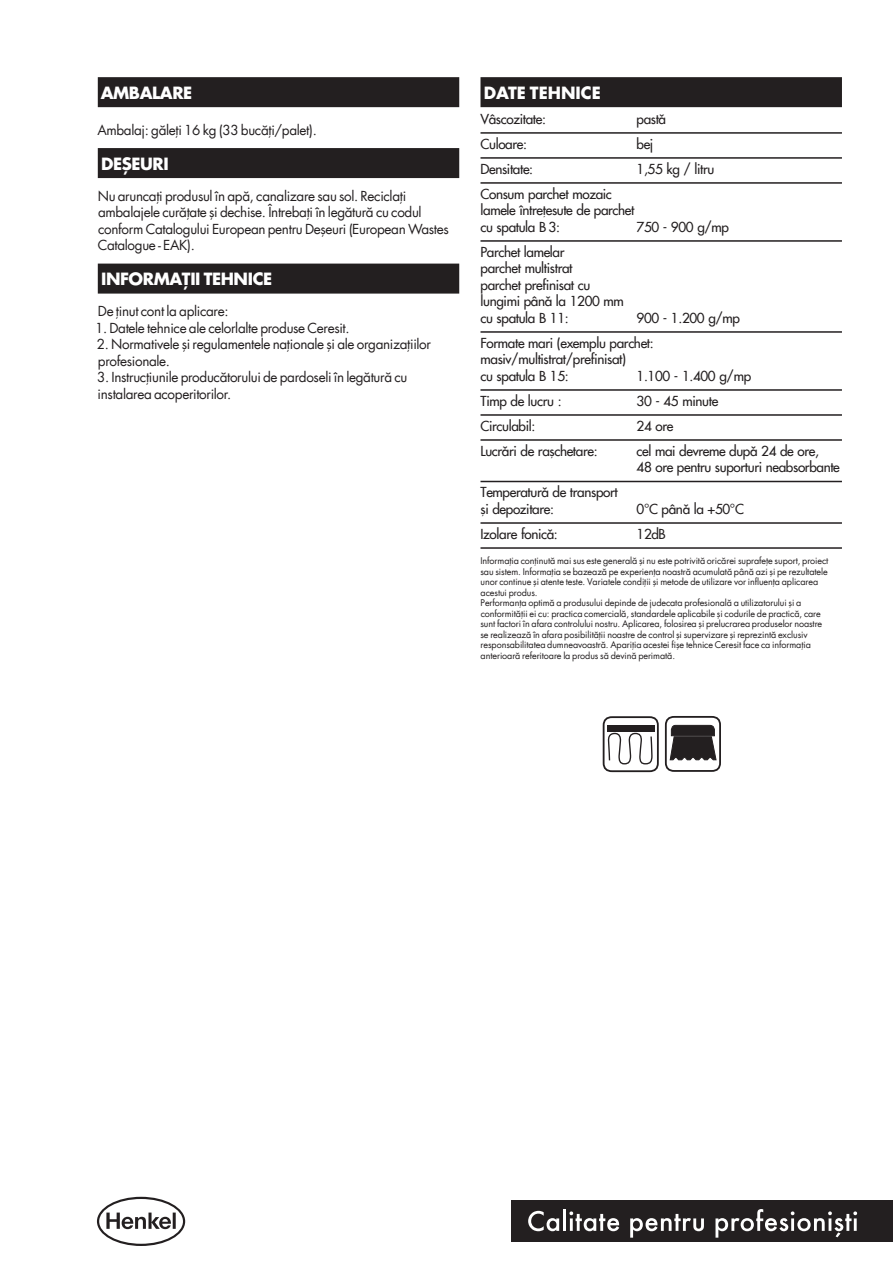
<style>
.page{position:relative;width:893px;height:1263px;background:#fff}
.page>*{position:absolute;margin:0;border:0;box-sizing:border-box;transform-origin:0 0}
.black{font:700 16.5px "Futura Std";letter-spacing:-.025em;color:#fff}
.black-2{font:700 16.5px "Futura Std";color:#fff}
.tabel_bun{font:13.5px/16.5px "Futura Portos";letter-spacing:-.025em;color:#231f20}
.bodytext{font:13.5px/16.5px "Futura Std";letter-spacing:-.025em;color:#231f20}
.t1{font:9px/10.5px "Futura Std";letter-spacing:-.01em;color:#231f20}
</style>
<div class="page">
<div style="left:98px;top:77px;width:361px;height:30px;background:#231f20"></div>
<div style="left:98px;top:148px;width:361px;height:30px;background:#231f20"></div>
<div style="left:98px;top:264px;width:361px;height:30px;background:#231f20"></div>
<div style="left:480px;top:77px;width:362px;height:30px;background:#231f20"></div>
<hr style="left:480px;top:132px;width:362px;height:2px;background:#231f20">
<hr style="left:480px;top:157px;width:362px;height:2px;background:#231f20">
<hr style="left:480px;top:182px;width:362px;height:2px;background:#231f20">
<hr style="left:480px;top:240px;width:362px;height:2px;background:#231f20">
<hr style="left:480px;top:331px;width:362px;height:2px;background:#231f20">
<hr style="left:480px;top:389px;width:362px;height:2px;background:#231f20">
<hr style="left:480px;top:414px;width:362px;height:2px;background:#231f20">
<hr style="left:480px;top:439px;width:362px;height:2px;background:#231f20">
<hr style="left:480px;top:481px;width:362px;height:1px;background:#231f20">
<hr style="left:480px;top:522px;width:362px;height:2px;background:#231f20">
<hr style="left:480px;top:547px;width:362px;height:2px;background:#231f20">
<div style="left:603px;top:716px;width:56px;height:56px;border:2px solid #231f20;border-radius:8px"></div>
<div style="left:607px;top:725px;width:47px;height:7px;background:#231f20"></div>
<svg style="left:607px;top:716px;width:46px;height:49px"></svg>
<div style="left:665px;top:716px;width:56px;height:56px;border:2px solid #231f20;border-radius:8px"></div>
<svg style="left:669px;top:725px;width:48px;height:35px;background:#403c3d"></svg>
<div style="left:511px;top:1200px;width:382px;height:42px;background:#231f20"></div>
<svg style="left:528px;top:1211px;width:31px;height:20px"></svg>
<hr style="left:563px;top:1209px;width:3px;height:22px;background:#fff">
<svg style="left:569px;top:1211px;width:50px;height:20px"></svg>
<svg style="left:630px;top:1214px;width:74px;height:23px"></svg>
<svg style="left:715px;top:1209px;width:142px;height:28px"></svg>
<svg style="left:97px;top:1197px;width:88px;height:49px"></svg>
<p class="black" style="left:101px;top:81px;width:93px">AMBALARE</p>
<p class="bodytext" style="left:97px;top:121px;width:221px">Ambalaj: găleți 16 kg (33 bucăți/palet).</p>
<p class="black" style="left:101px;top:152px;width:69px">DEȘEURI</p>
<p class="bodytext" style="left:98px;top:187px;width:353px">Nu aruncați produsul în apă, canalizare sau sol. Reciclați ambalajele curățate și dechise. Întrebați în legătură cu codul conform Catalogului European pentru Deșeuri (European Wastes Catalogue - EAK).</p>
<p class="black" style="left:101px;top:268px;width:173px">INFORMAȚII TEHNICE</p>
<p class="bodytext" style="left:98px;top:303px;width:132px">De ținut cont la aplicare:</p>
<p class="bodytext" style="left:95px;top:319px;width:256px">1. Datele tehnice ale celorlalte produse Ceresit.</p>
<p class="bodytext" style="left:97px;top:336px;width:336px">2. Normativele și regulamentele naționale și ale organizațiilor profesionale.</p>
<p class="bodytext" style="left:97px;top:369px;width:312px">3. Instrucțiunile producătorului de pardoseli în legătură cu instalarea acoperitorilor.</p>
<p class="black-2" style="left:484px;top:81px;width:119px">DATE TEHNICE</p>
<p class="tabel_bun" style="left:480px;top:110px;width:67px">Vâscozitate:</p>
<p class="tabel_bun" style="left:636px;top:110px;width:31px">pastă</p>
<p class="tabel_bun" style="left:480px;top:135px;width:48px">Culoare:</p>
<p class="tabel_bun" style="left:636px;top:135px;width:18px">bej</p>
<p class="tabel_bun" style="left:480px;top:160px;width:54px">Densitate:</p>
<p class="tabel_bun" style="left:636px;top:160px;width:79px">1,55 kg / litru</p>
<p class="tabel_bun" style="left:480px;top:185px;width:155px">Consum parchet mozaic lamele întrețesute de parchet cu spatula B 3:</p>
<p class="tabel_bun" style="left:636px;top:218px;width:94px">750 - 900 g/mp</p>
<p class="tabel_bun" style="left:480px;top:243px;width:145px">Parchet lamelar<br>parchet multistrat<br>parchet prefinisat cu lungimi până la 1200 mm cu spatula B 11:</p>
<p class="tabel_bun" style="left:636px;top:309px;width:105px">900 - 1.200 g/mp</p>
<p class="tabel_bun" style="left:480px;top:334px;width:175px">Formate mari (exemplu parchet: masiv/multistrat/prefinisat)<br>cu spatula B 15:</p>
<p class="tabel_bun" style="left:636px;top:367px;width:116px">1.100 - 1.400 g/mp</p>
<p class="tabel_bun" style="left:480px;top:392px;width:83px">Timp de lucru :</p>
<p class="tabel_bun" style="left:636px;top:392px;width:83px">30 - 45 minute</p>
<p class="tabel_bun" style="left:480px;top:417px;width:56px">Circulabil:</p>
<p class="tabel_bun" style="left:636px;top:417px;width:38px">24 ore</p>
<p class="tabel_bun" style="left:480px;top:442px;width:119px">Lucrări de rașchetare:</p>
<p class="tabel_bun" style="left:636px;top:442px;width:205px">cel mai devreme după 24 de ore,<br>48 ore pentru suporturi neabsorbante</p>
<p class="tabel_bun" style="left:480px;top:484px;width:139px">Temperatură de transport și depozitare:</p>
<p class="tabel_bun" style="left:636px;top:500px;width:109px">0°C până la +50°C</p>
<p class="tabel_bun" style="left:480px;top:525px;width:79px">Izolare fonică:</p>
<p class="tabel_bun" style="left:636px;top:525px;width:31px">12dB</p>
<p class="t1" style="left:480px;top:555px;width:349px">Informația conținută mai sus este generală și nu este potrivită oricărei suprafețe suport, proiect sau sistem. Informația se bazează pe experiența noastră acumulată până azi și pe rezultatele unor continue și atente teste. Variatele condiții și metode de utilizare vor influența aplicarea acestui produs.</p>
<p class="t1" style="left:480px;top:597px;width:343px">Performanța optimă a produsului depinde de judecata profesională a utilizatorului și a conformității ei cu: practica comercială, standardele aplicabile și codurile de practică, care sunt factori în afara controlului nostru. Aplicarea, folosirea și prelucrarea produselor noastre se realizează în afara posibilității noastre de control și supervizare și reprezintă exclusiv responsabilitatea dumneavoastră. Apariția acestei fișe tehnice Ceresit face ca informația anterioară referitoare la produs să devină perimată.</p>
</div>
